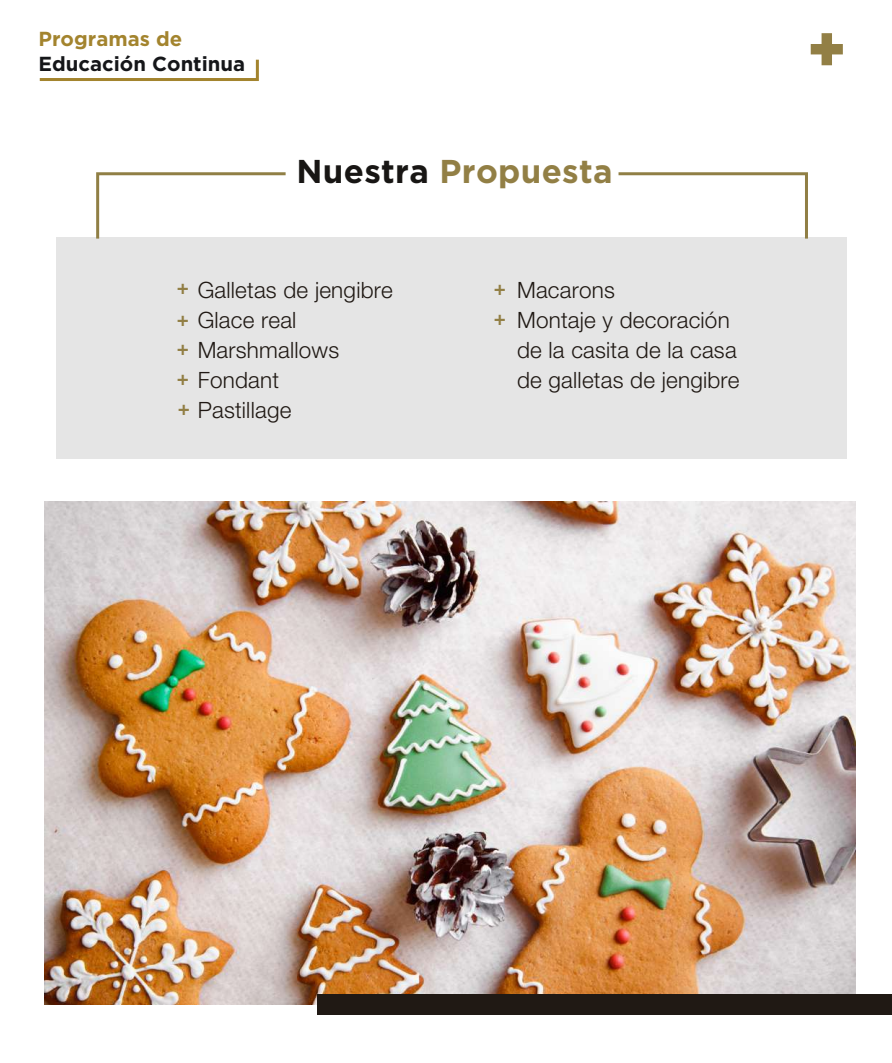
<style>
.page{position:relative;width:892px;height:1063px;background:#fff}
.page>*{position:absolute;margin:0;border:0;box-sizing:border-box;transform-origin:0 0}
.t1{font:700 33px "Gotham";letter-spacing:.01em;color:#927f45}
.t2{font:300 22.5px/30px "Helvetica Neue LT Std";letter-spacing:.01em;color:#201914}
.t3{font:700 20.25px "Gotham";color:#151619}
.t4{font:700 20.25px "Gotham";color:#a3842e}
.t5{font:700 20.25px/30.3px "Helvetica Neue LT Std";color:#927f45}
.s1{color:#181614}
</style>
<div class="page">
<img style="left:44px;top:502px;width:812px;height:503px">
<div style="left:56px;top:237px;width:791px;height:222px;background:#e5e5e5"></div>
<svg style="left:618px;top:172px;width:190px;height:67px"></svg>
<svg style="left:96px;top:172px;width:190px;height:67px"></svg>
<svg style="left:811px;top:33px;width:32px;height:32px"></svg>
<svg style="left:39px;top:59px;width:220px;height:22px"></svg>
<div style="left:318px;top:995px;width:574px;height:20px;background:#201914"></div>
<p class="t4" style="left:39px;top:27px;width:145px">Programas de</p>
<p class="t3" style="left:39px;top:52px;width:208px">Educación Continua</p>
<h1 class="t1" style="left:296px;top:152px;width:318px"><span class="s1">Nuestra</span> Propuesta</h1>
<p class="t5" style="left:177px;top:271px;width:14px">+</p>
<p class="t5" style="left:177px;top:303px;width:14px">+</p>
<p class="t5" style="left:177px;top:332px;width:14px">+ +</p>
<p class="t5" style="left:178px;top:393px;width:14px">+</p>
<p class="t2" style="left:198px;top:274px;width:197px">Galletas de jengibre<br>Glace real<br>Marshmallows<br>Fondant<br>Pastillage</p>
<p class="t2" style="left:517px;top:274px;width:224px">Macarons<br>Montaje y decoración de la casita de la casa de galletas de jengibre</p>
<p class="t5" style="left:494px;top:273px;width:14px;line-height:29.2px">+ +</p>
</div>
